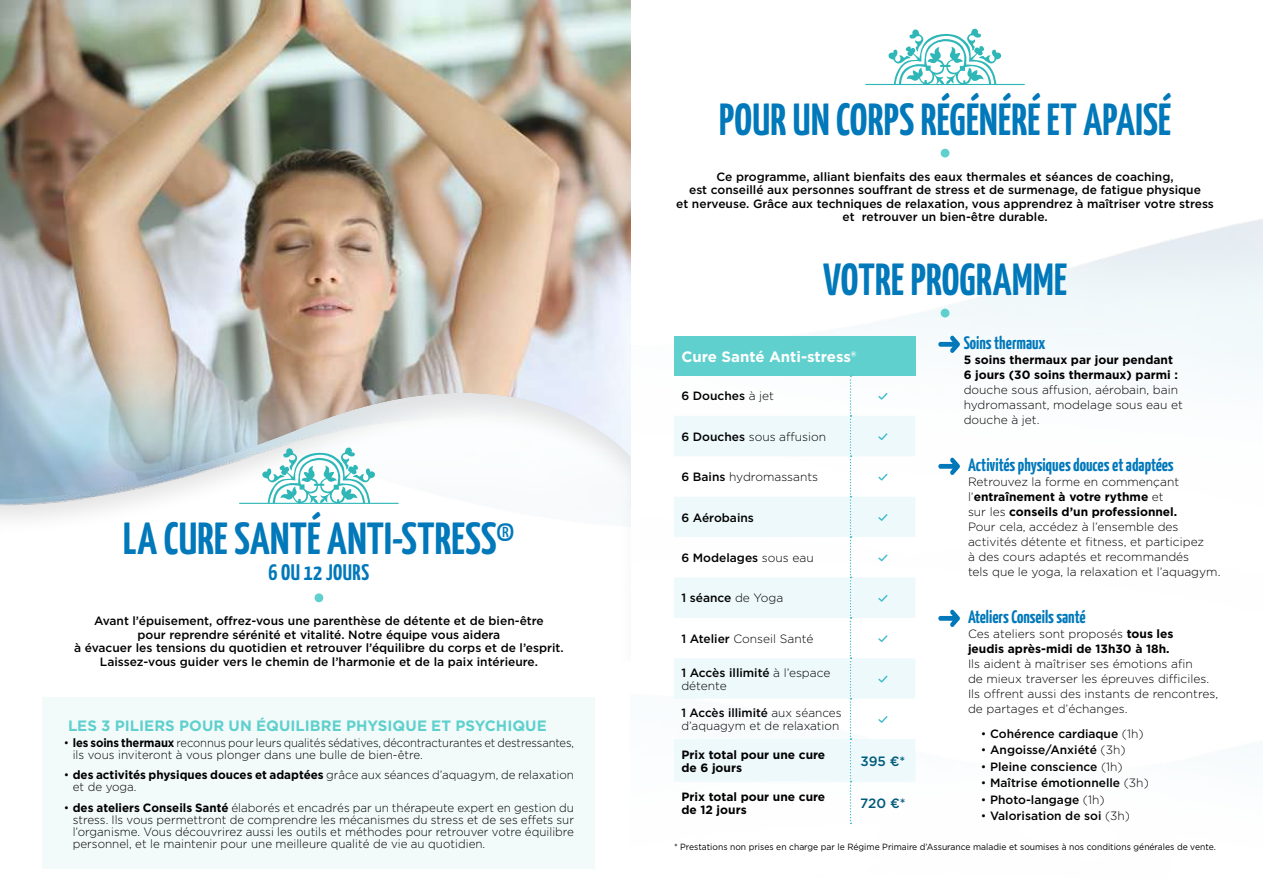
<style>
.page{position:relative;width:1263px;height:893px;background:#fff}
.page>*{position:absolute;margin:0;border:0;box-sizing:border-box;transform-origin:0 0}
.t1{font:700 45px "Yanone Kaffeesatz";letter-spacing:.005em;color:#0078ba;scale:.96 1}
.t2{font:700 45px "Yanone Kaffeesatz";letter-spacing:.005em;color:#0078ba}
.t3{font:700 22.5px "Yanone Kaffeesatz";letter-spacing:.02em;color:#0078ba}
.t4{font:700 18px "Yanone Kaffeesatz";color:#0078ba}
.t5{font:700 15px "Gotham";letter-spacing:.005em;color:#5fd0cd}
.t6{font:700 15px "Gotham";color:#fff}
.t7{font:500 13.5px "Gotham";letter-spacing:-.005em;color:#005a7b}
.t8{font:300 12px/15px "Gotham";color:#000}
.t9{font:500 12px/13.5px "Gotham";color:#000;text-align:center}
.t10{font:700 12px/12.9px "Gotham";color:#000}
.t11{font:300 12px/12px "Gotham";color:#000;scale:.94 1}
.t12{font:9px "Gotham";color:#000;scale:.95 1}
.s1{font-weight:400;font-size:40.5px}
.s2{font-weight:700}
.s3{font-weight:300}
.s4{font-weight:500}
</style>
<div class="page">
<img style="left:0;top:0;width:630px;height:272px">
<img style="left:0;top:266px;width:622px;height:6px">
<img style="left:0;top:272px;width:630px;height:254px">
<img style="left:630px;top:181px;width:633px;height:345px">
<div style="left:314px;top:593px;width:9px;height:9px;background:#5fd0cd;border-radius:50%"></div>
<svg style="left:262px;top:447px;width:114px;height:56px"></svg>
<hr style="left:239px;top:503px;width:160px;height:1px;background:#2fb7b8">
<div style="left:941px;top:149px;width:8px;height:8px;background:#5fd0cd;border-radius:50%"></div>
<svg style="left:888px;top:29px;width:114px;height:55px"></svg>
<hr style="left:865px;top:84px;width:160px;height:1px;background:#2fb7b8">
<div style="left:941px;top:309px;width:8px;height:8px;background:#5fd0cd;border-radius:50%"></div>
<div style="left:43px;top:697px;width:552px;height:172px;background:#f3fbfa"></div>
<div style="left:674px;top:336px;width:241px;height:39px;background:#5fd0cd"></div>
<svg style="left:674px;top:416px;width:133px;height:366px;fill:#edf9fb"></svg>
<svg style="left:938px;top:336px;width:22px;height:17px"></svg>
<svg style="left:807px;top:375px;width:456px;height:449px"></svg>
<h1 class="t2" style="left:123px;top:511px;width:393px">LA CURE SANTÉ ANTI-STRESS<span class="s1">®</span></h1>
<h2 class="t3" style="left:269px;top:558px;width:102px">6 OU 12 JOURS</h2>
<p class="t9" style="left:74px;top:614px;width:491px">Avant l’épuisement, offrez-vous une parenthèse de détente et de bien-être<br>pour reprendre sérénité et vitalité. Notre équipe vous aidera<br>à évacuer les tensions du quotidien et retrouver l’équilibre du corps et de l’esprit.<br>Laissez-vous guider vers le chemin de l’harmonie et de la paix intérieure.</p>
<p class="t5" style="left:68px;top:715px;width:480px">LES 3 PILIERS POUR UN ÉQUILIBRE PHYSIQUE ET PSYCHIQUE</p>
<p class="t11" style="left:73px;top:736px;width:535px;text-indent:-9px">• <span class="s2">les soins thermaux</span> reconnus pour leurs qualités sédatives, décontracturantes et destressantes, ils vous inviteront à vous plonger dans une bulle de bien-être.</p>
<p class="t8" style="left:73px;top:769px;width:503px;line-height:12px;text-indent:-9px">• <span class="s2">des activités physiques douces et adaptées</span> grâce aux séances d’aquagym, de relaxation et de yoga.</p>
<p class="t8" style="left:73px;top:801px;width:503px;line-height:12px;text-align:justify;text-indent:-9px">• <span class="s2">des ateliers Conseils Santé</span> élaborés et encadrés par un thérapeute expert en gestion du stress. Ils vous permettront de comprendre les mécanismes du stress et de ses effets sur l’organisme. Vous découvrirez aussi les outils et méthodes pour retrouver votre équilibre personnel, et le maintenir pour une meilleure qualité de vie au quotidien.</p>
<h1 class="t1" style="left:719px;top:92px;width:472px">POUR UN CORPS RÉGÉNÉRÉ ET APAISÉ</h1>
<p class="t9" style="left:676px;top:169px;width:539px">Ce programme, alliant bienfaits des eaux thermales et séances de coaching,<br>est conseillé aux personnes souffrant de stress et de surmenage, de fatigue physique<br>et nerveuse. Grâce aux techniques de relaxation, vous apprendrez à maîtriser votre stress et retrouver un bien-être durable.</p>
<h1 class="t1" style="left:823px;top:252px;width:255px">VOTRE PROGRAMME</h1>
<h3 class="t4" style="left:964px;top:332px;width:83px">Soins thermaux</h3>
<p class="t10" style="left:964px;top:352px;width:216px;line-height:15px">5 soins thermaux par jour pendant<br>6 jours (30 soins thermaux) parmi :</p>
<p class="t8" style="left:964px;top:382px;width:221px">douche sous affusion, aérobain, bain hydromassant, modelage sous eau et douche à jet.</p>
<h3 class="t4" style="left:968px;top:454px;width:207px">Activités physiques douces et adaptées</h3>
<p class="t8" style="left:968px;top:474px;width:254px">Retrouvez la forme en commençant l’<span class="s2">entraînement à votre rythme</span> et<br>sur les <span class="s2">conseils d’un professionnel.<br></span>Pour cela, accédez à l’ensemble des activités détente et fitness, et participez<br>à des cours adaptés et recommandés<br>tels que le yoga, la relaxation et l’aquagym.</p>
<h3 class="t4" style="left:968px;top:606px;width:119px">Ateliers Conseils santé</h3>
<p class="t10" style="left:968px;top:626px;width:207px;line-height:15px"><span class="s3">Ces ateliers sont proposés</span> tous les jeudis après-midi de 13h30 à 18h.</p>
<p class="t8" style="left:968px;top:656px;width:252px">Ils aident à maîtriser ses émotions afin<br>de mieux traverser les épreuves difficiles.<br>Ils offrent aussi des instants de rencontres, de partages et d’échanges.</p>
<p class="t9" style="left:981px;top:727px;width:164px"><span class="s3">•</span> Cohérence cardiaque <span class="s3">(1h)</span></p>
<p class="t9" style="left:981px;top:743px;width:146px"><span class="s3">•</span> Angoisse/Anxiété <span class="s3">(3h)</span></p>
<p class="t9" style="left:981px;top:760px;width:143px"><span class="s3">•</span> Pleine conscience <span class="s3">(1h)</span></p>
<p class="t9" style="left:981px;top:776px;width:169px"><span class="s3">•</span> Maîtrise émotionnelle <span class="s3">(3h)</span></p>
<p class="t9" style="left:981px;top:793px;width:125px"><span class="s3">•</span> Photo-langage <span class="s3">(1h)</span></p>
<p class="t9" style="left:981px;top:809px;width:151px"><span class="s3">•</span> Valorisation de soi <span class="s3">(3h)</span></p>
<p class="t12" style="left:674px;top:841px;width:572px">* Prestations non prises en charge par le Régime Primaire d’Assurance maladie et soumises à nos conditions générales de vente.</p>
<p class="t6" style="left:681px;top:346px;width:177px">Cure Santé Anti-stress®</p>
<p class="t9" style="left:681px;top:389px;width:94px">6 Douches <span class="s3">à jet</span></p>
<p class="t8" style="left:681px;top:429px;width:146px"><span class="s4">6 Douches</span> sous affusion</p>
<p class="t8" style="left:681px;top:469px;width:138px"><span class="s4">6 Bains</span> hydromassants</p>
<p class="t9" style="left:681px;top:510px;width:74px">6 Aérobains</p>
<p class="t9" style="left:681px;top:551px;width:134px">6 Modelages <span class="s3">sous eau</span></p>
<p class="t9" style="left:681px;top:591px;width:103px">1 séance <span class="s3">de Yoga</span></p>
<p class="t8" style="left:681px;top:631px;width:134px"><span class="s4">1 Atelier</span> Conseil Santé</p>
<p class="t8" style="left:681px;top:666px;width:151px;line-height:12.9px"><span class="s4">1 Accès illimité</span> à l’espace détente</p>
<p class="t8" style="left:681px;top:706px;width:162px;line-height:12.9px"><span class="s4">1 Accès illimité</span> aux séances d’aquagym et de relaxation</p>
<p class="t10" style="left:681px;top:748px;width:145px">Prix total pour une cure de 6 jours</p>
<p class="t7" style="left:860px;top:752px;width:47px">395 €*</p>
<p class="t10" style="left:681px;top:790px;width:145px">Prix total pour une cure de 12 jours</p>
<p class="t7" style="left:860px;top:795px;width:47px">720 €*</p>
</div>
